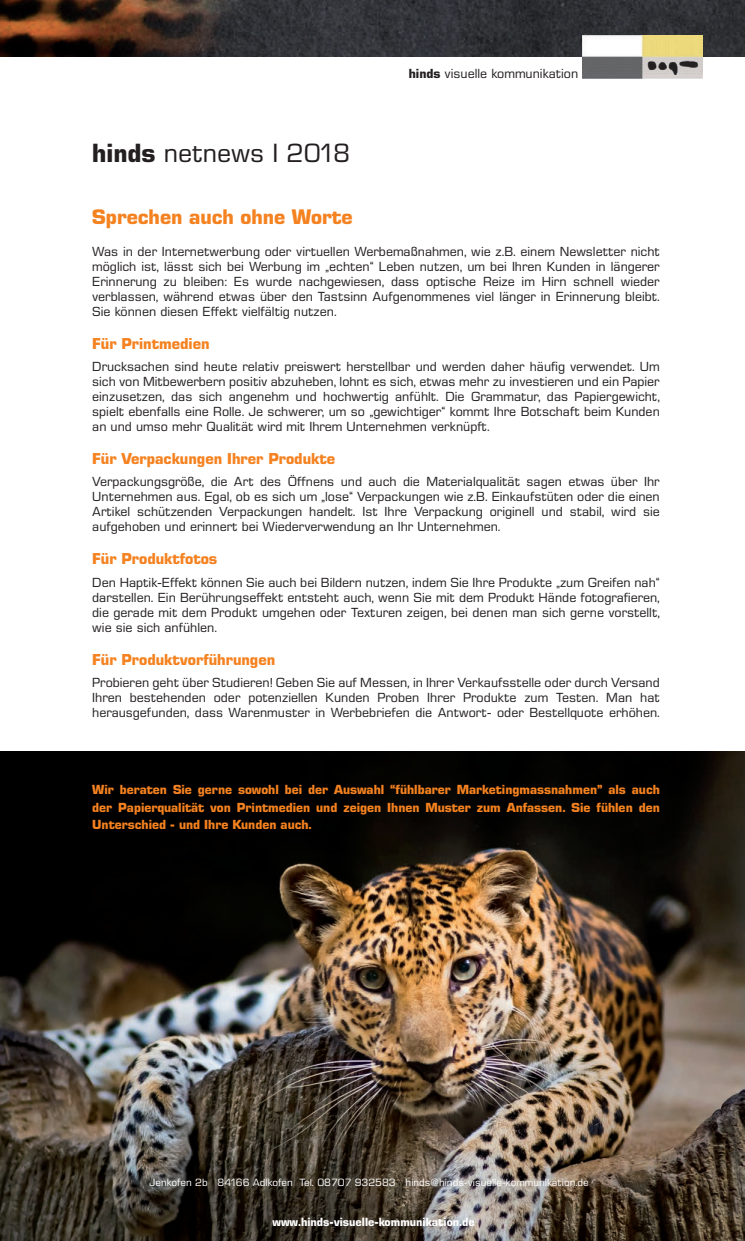
<style>
.page{position:relative;width:745px;height:1241px;background:#fff}
.page>*{position:absolute;margin:0;border:0;box-sizing:border-box;transform-origin:0 0}
.t1{font:25px "Eurostile SB";color:#231f20}
.t2{font:700 20px "Eurostile SB";color:#f58220}
.t3{font:700 15px "Eurostile SB";color:#f58220}
.t4{font:12.5px/15px "Eurostile SB";color:#231f20;text-align:justify}
.t5{font:700 12.5px/17.5px "Eurostile SB";color:#f58220;text-align:justify}
.t6{font:700 11.25px "Eurostile SB";color:#fff}
.t7{font:10px "Eurostile SB";color:#fff}
.s1{font-weight:700}
</style>
<div class="page">
<img style="left:0;top:0;width:744px;height:57px">
<img style="left:582px;top:35px;width:119px;height:43px">
<img style="left:0;top:751px;width:744px;height:489px">
<h1 class="t1" style="left:92px;top:138px;width:259px"><span class="s1">hinds</span> netnews I 2018</h1>
<h2 class="t2" style="left:92px;top:204px;width:262px">Sprechen auch ohne Worte</h2>
<p class="t4" style="left:408px;top:66px;width:171px"><span class="s1">hinds</span> visuelle kommunikation</p>
<p class="t4" style="left:92px;top:244px;width:568px">Was in der Internetwerbung oder virtuellen Werbemaßnahmen, wie z.B. einem Newsletter nicht möglich ist, lässt sich bei Werbung im „echten“ Leben nutzen, um bei Ihren Kunden in längerer Erinnerung zu bleiben: Es wurde nachgewiesen, dass optische Reize im Hirn schnell wieder verblassen, während etwas über den Tastsinn Aufgenommenes viel länger in Erinnerung bleibt.<br>Sie können diesen Effekt vielfältig nutzen.</p>
<p class="t3" style="left:92px;top:334px;width:119px">Für Printmedien</p>
<p class="t4" style="left:92px;top:359px;width:568px">Drucksachen sind heute relativ preiswert herstellbar und werden daher häufig verwendet. Um sich von Mitbewerbern positiv abzuheben, lohnt es sich, etwas mehr zu investieren und ein Papier einzusetzen, das sich angenehm und hochwertig anfühlt. Die Grammatur, das Papiergewicht, spielt ebenfalls eine Rolle. Je schwerer, um so „gewichtiger“ kommt Ihre Botschaft beim Kunden an und umso mehr Qualität wird mit Ihrem Unternehmen verknüpft.</p>
<p class="t3" style="left:92px;top:449px;width:244px">Für Verpackungen Ihrer Produkte</p>
<p class="t4" style="left:92px;top:474px;width:568px">Verpackungsgröße, die Art des Öffnens und auch die Materialqualität sagen etwas über Ihr Unternehmen aus. Egal, ob es sich um „lose“ Verpackungen wie z.B. Einkaufstüten oder die einen Artikel schützenden Verpackungen handelt. Ist Ihre Verpackung originell und stabil, wird sie aufgehoben und erinnert bei Wiederverwendung an Ihr Unternehmen.</p>
<p class="t3" style="left:92px;top:550px;width:126px">Für Produktfotos</p>
<p class="t4" style="left:92px;top:574px;width:568px">Den Haptik-Effekt können Sie auch bei Bildern nutzen, indem Sie Ihre Produkte „zum Greifen nah“ darstellen. Ein Berührungseffekt entsteht auch, wenn Sie mit dem Produkt Hände fotografieren, die gerade mit dem Produkt umgehen oder Texturen zeigen, bei denen man sich gerne vorstellt, wie sie sich anfühlen.</p>
<p class="t3" style="left:92px;top:650px;width:184px">Für Produktvorführungen</p>
<p class="t4" style="left:92px;top:674px;width:568px">Probieren geht über Studieren! Geben Sie auf Messen, in Ihrer Verkaufsstelle oder durch Versand Ihren bestehenden oder potenziellen Kunden Proben Ihrer Produkte zum Testen. Man hat herausgefunden, dass Warenmuster in Werbebriefen die Antwort- oder Bestellquote erhöhen.</p>
<p class="t5" style="left:92px;top:781px;width:568px">Wir beraten Sie gerne sowohl bei der Auswahl “fühlbarer Marketingmassnahmen” als auch der Papierqualität von Printmedien und zeigen Ihnen Muster zum Anfassen. Sie fühlen den Unterschied - und Ihre Kunden auch.</p>
<p class="t7" style="left:149px;top:1176px;width:440px">Jenkofen 2b 84166 Adlkofen Tel. 08707 932583 hinds@hinds-visuelle-kommunikation.de</p>
<p class="t6" style="left:272px;top:1215px;width:204px">www.hinds-visuelle-kommunikation.de</p>
</div>
